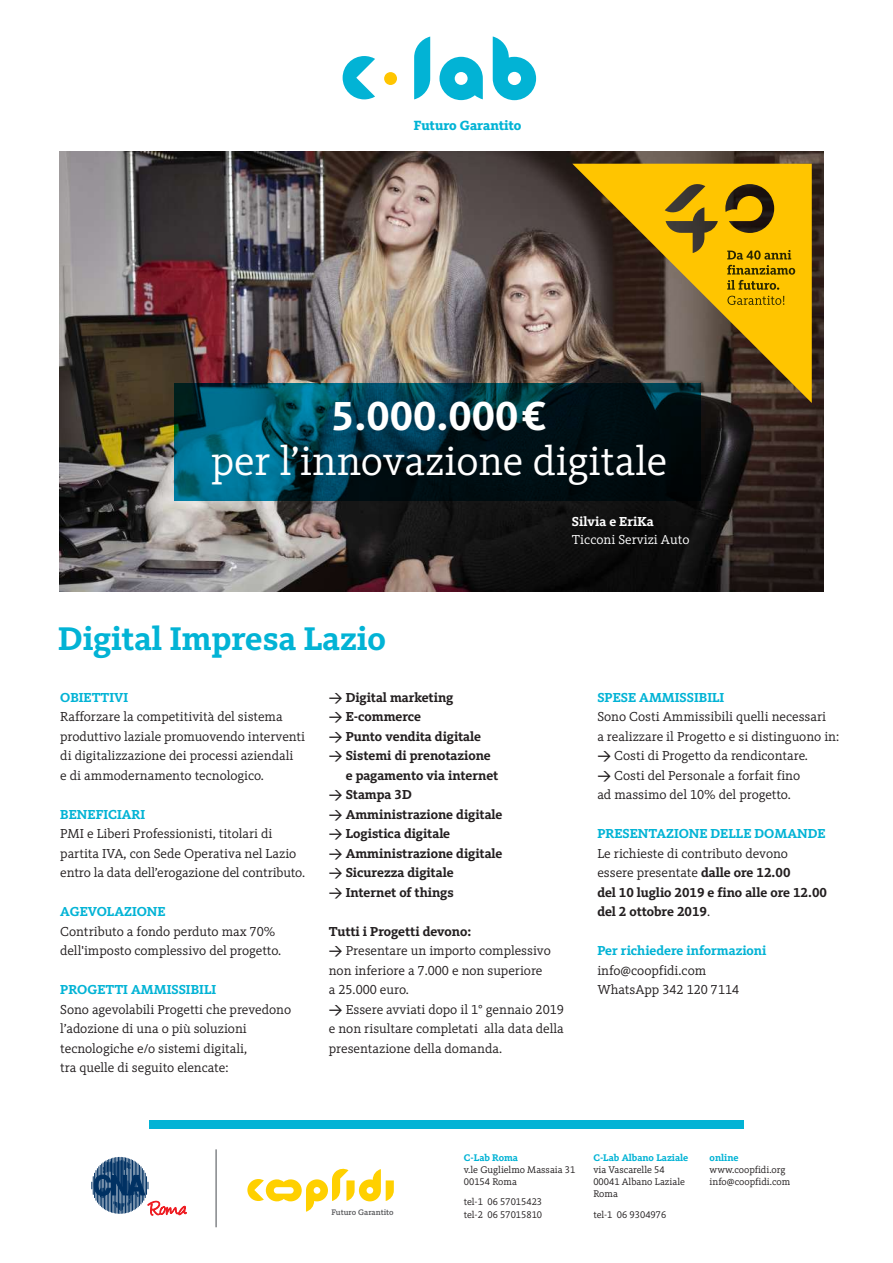
<style>
.page{position:relative;width:893px;height:1263px;background:#fff}
.page>*{position:absolute;margin:0;border:0;box-sizing:border-box;transform-origin:0 0}
.t1{font:42px "Kievit Slab";color:#fff}
.t2{font:700 42px "Kievit Slab";color:#fff}
.t3{font:700 34.05px "Kievit Slab";color:#02b3d5}
.t4{font:800 13.8px "Kievit Slab";color:#02b3d5}
.t5{font:13.5px/19.5px "Kievit Slab";color:#231f20}
.t6{font:700 13.5px/19.5px "Kievit Slab";color:#231f20}
.t7{font:700 13.5px "Kievit Slab";color:#02b3d5}
.t8{font:13.5px "Kievit Slab";color:#fff}
.t9{font:700 13.5px "Kievit Slab";color:#fff}
.t10{font:10.05px/12.3px "Kievit Slab";color:#231f20}
.t11{font:700 10.05px "Kievit Slab";color:#02b3d5}
.t12{font:500 8.25px "Kievit Slab";color:#57585a}
.s1{font-family:"DIN";font-weight:500}
.s2{font-weight:700}
.s3{font-weight:400}
</style>
<div class="page">
<img style="left:59px;top:152px;width:764px;height:440px">
<svg style="left:343px;top:56px;width:32px;height:43px"></svg>
<svg style="left:493px;top:36px;width:43px;height:64px"></svg>
<svg style="left:414px;top:37px;width:16px;height:62px"></svg>
<svg style="left:439px;top:57px;width:44px;height:43px"></svg>
<div style="left:384px;top:72px;width:13px;height:13px;background:#ffc500;border-radius:50%"></div>
<hr style="left:215px;top:1149px;width:2px;height:78px;background:#939598">
<svg style="left:247px;top:1168px;width:147px;height:44px"></svg>
<svg style="left:90px;top:1155px;width:60px;height:60px"></svg>
<hr style="left:110px;top:1159px;width:1px;height:53px;background:#003163">
<hr style="left:111px;top:1159px;width:1px;height:53px;background:#003163">
<hr style="left:113px;top:1158px;width:1px;height:54px;background:#003163">
<hr style="left:114px;top:1158px;width:1px;height:55px;background:#003163">
<hr style="left:115px;top:1157px;width:1px;height:56px;background:#003163">
<hr style="left:117px;top:1157px;width:1px;height:56px;background:#003163">
<hr style="left:118px;top:1157px;width:1px;height:56px;background:#003163">
<hr style="left:120px;top:1157px;width:1px;height:56px;background:#003163">
<hr style="left:129px;top:1159px;width:1px;height:53px;background:#003163">
<hr style="left:128px;top:1159px;width:1px;height:53px;background:#003163">
<hr style="left:127px;top:1158px;width:1px;height:54px;background:#003163">
<hr style="left:125px;top:1158px;width:1px;height:55px;background:#003163">
<hr style="left:124px;top:1157px;width:1px;height:56px;background:#003163">
<hr style="left:122px;top:1157px;width:1px;height:56px;background:#003163">
<hr style="left:121px;top:1157px;width:1px;height:56px;background:#003163">
<svg style="left:92px;top:1160px;width:95px;height:56px"></svg>
<div style="left:149px;top:1120px;width:595px;height:9px;background:#02b3d5"></div>
<svg style="left:175px;top:383px;width:526px;height:118px;background:#002f3d"></svg>
<svg style="left:572px;top:164px;width:240px;height:239px;background:#786126"></svg>
<svg style="left:624px;top:171px;width:171px;height:119px;background:#c29609"></svg>
<svg style="left:727px;top:296px;width:57px;height:9px"></svg>
<p class="t4" style="left:414px;top:117px;width:109px">Futuro Garantito</p>
<h1 class="t2" style="left:331px;top:391px;width:218px">5.000.000€</h1>
<h1 class="t1" style="left:211px;top:436px;width:458px">per l’innovazione digitale</h1>
<p class="t9" style="left:572px;top:514px;width:83px">Silvia e EriKa</p>
<p class="t8" style="left:572px;top:532px;width:119px">Ticconi Servizi Auto</p>
<h2 class="t3" style="left:58px;top:618px;width:329px">Digital Impresa Lazio</h2>
<p class="t7" style="left:60px;top:689px;width:70px">OBIETTIVI</p>
<p class="t5" style="left:60px;top:707px;width:246px">Rafforzare la competitività del sistema produttivo laziale promuovendo interventi di digitalizzazione dei processi aziendali<br>e di ammodernamento tecnologico.</p>
<p class="t7" style="left:60px;top:806px;width:87px">BENEFICIARI</p>
<p class="t5" style="left:60px;top:824px;width:246px">PMI e Liberi Professionisti, titolari di partita IVA, con Sede Operativa nel Lazio entro la data dell’erogazione del contributo.</p>
<p class="t7" style="left:60px;top:904px;width:107px">AGEVOLAZIONE</p>
<p class="t5" style="left:60px;top:921px;width:223px">Contributo a fondo perduto max 70% dell'imposto complessivo del progetto.</p>
<p class="t7" style="left:60px;top:982px;width:157px">PROGETTI AMMISSIBILI</p>
<p class="t5" style="left:60px;top:999px;width:232px">Sono agevolabili Progetti che prevedono l’adozione di una o più soluzioni tecnologiche e/o sistemi digitali,<br>tra quelle di seguito elencate:</p>
<p class="t6" style="left:329px;top:687px;width:126px"><span class="s1">&gt;</span> Digital marketing</p>
<p class="t6" style="left:329px;top:707px;width:94px"><span class="s1">&gt;</span> E-commerce</p>
<p class="t6" style="left:329px;top:726px;width:154px"><span class="s1">&gt;</span> Punto vendita digitale</p>
<p class="t6" style="left:329px;top:746px;width:164px"><span class="s1">&gt;</span> Sistemi di prenotazione</p>
<p class="t6" style="left:346px;top:765px;width:154px">e pagamento via internet</p>
<p class="t6" style="left:329px;top:785px;width:85px"><span class="s1">&gt;</span> Stampa 3D</p>
<p class="t6" style="left:329px;top:804px;width:175px"><span class="s1">&gt;</span> Amministrazione digitale</p>
<p class="t6" style="left:329px;top:824px;width:123px"><span class="s1">&gt;</span> Logistica digitale</p>
<p class="t6" style="left:329px;top:843px;width:175px"><span class="s1">&gt;</span> Amministrazione digitale</p>
<p class="t6" style="left:329px;top:863px;width:126px"><span class="s1">&gt;</span> Sicurezza digitale</p>
<p class="t6" style="left:329px;top:882px;width:126px"><span class="s1">&gt;</span> Internet of things</p>
<p class="t5" style="left:329px;top:921px;width:237px"><span class="s2">Tutti i Progetti devono:<br></span><span class="s1">&gt;</span> Presentare un importo complessivo non inferiore a 7.000 e non superiore<br>a 25.000 euro.<br><span class="s1">&gt;</span> Essere avviati dopo il 1° gennaio 2019 e non risultare completati alla data della presentazione della domanda.</p>
<p class="t7" style="left:597px;top:689px;width:129px">SPESE AMMISSIBILI</p>
<p class="t5" style="left:597px;top:707px;width:243px">Sono Costi Ammissibili quelli necessari<br>a realizzare il Progetto e si distinguono in: <span class="s1">&gt;</span> Costi di Progetto da rendicontare.<br><span class="s1">&gt;</span> Costi del Personale a forfait fino<br>ad massimo del 10% del progetto.</p>
<p class="t7" style="left:597px;top:826px;width:230px">PRESENTAZIONE DELLE DOMANDE</p>
<p class="t6" style="left:597px;top:843px;width:231px"><span class="s3">Le richieste di contributo devono essere presentate</span> dalle ore 12.00<br>del 10 luglio 2019 e fino alle ore 12.00 del 2 ottobre 2019<span class="s3">.</span></p>
<p class="t7" style="left:597px;top:942px;width:171px">Per richiedere informazioni</p>
<p class="t5" style="left:597px;top:960px;width:143px">info@coopfidi.com<br>WhatsApp 342 120 7114</p>
<p class="t12" style="left:331px;top:1207px;width:64px">Futuro Garantito</p>
<p class="t11" style="left:464px;top:1151px;width:56px">C-Lab Roma</p>
<p class="t10" style="left:464px;top:1163px;width:113px">v.le Guglielmo Massaia 31<br>00154 Roma</p>
<p class="t10" style="left:464px;top:1195px;width:80px">tel-1 06 57015423 tel-2 06 57015810</p>
<p class="t11" style="left:593px;top:1151px;width:97px">C-Lab Albano Laziale</p>
<p class="t10" style="left:593px;top:1163px;width:93px">via Vascarelle 54<br>00041 Albano Laziale<br>Roma</p>
<p class="t10" style="left:593px;top:1208px;width:75px">tel-1 06 9304976</p>
<p class="t11" style="left:710px;top:1151px;width:30px">online</p>
<p class="t10" style="left:710px;top:1163px;width:82px">www.coopfidi.org info@coopfidi.com</p>
</div>
